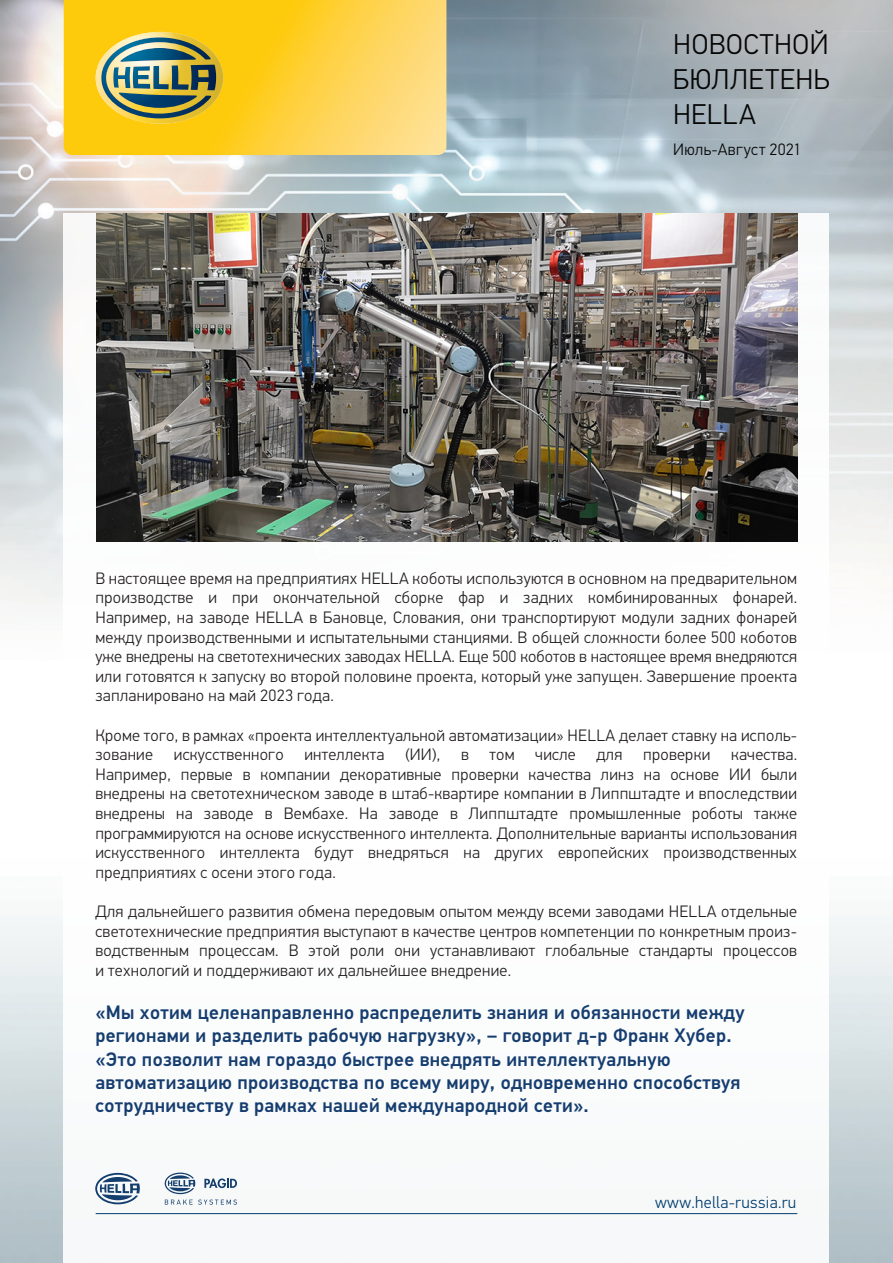
<style>
.page{position:relative;width:893px;height:1263px;background:#fff}
.page>*{position:absolute;margin:0;border:0;box-sizing:border-box;transform-origin:0 0}
.t1{font:300 28.5px/35.2px "Hella DIN Universal";letter-spacing:.015em;color:#050504;text-align:justify}
.t2{font:500 19.5px/23.4px "Hella DIN Universal";letter-spacing:.015em;color:#153d6f}
.t3{font:300 16.5px/19.6px "Hella DIN Universal";letter-spacing:.015em;color:#231f20;text-align:justify}
.t4{font:300 16.5px "Hella DIN Universal";letter-spacing:.02em;color:#003c6e}
.t5{font:300 16.5px "Hella DIN Universal";letter-spacing:.02em;color:#050504}
</style>
<div class="page">
<img style="left:0;top:0;width:893px;height:1263px">
<div style="left:64px;top:213px;width:765px;height:1050px;background:#fff"></div>
<svg style="left:64px;top:0;width:382px;height:155px;background:#fed037"></svg>
<svg style="left:101px;top:37px;width:115px;height:81px"></svg>
<img style="left:96px;top:32px;width:127px;height:92px;border-radius:50%">
<hr style="left:96px;top:1213px;width:701px;height:1px;background:#003c6e">
<svg style="left:165px;top:1172px;width:72px;height:33px"></svg>
<svg style="left:95px;top:1173px;width:45px;height:31px"></svg>
<img style="left:96px;top:213px;width:702px;height:328px">
<h1 class="t1" style="left:673px;top:28px;width:158px">НОВОСТНОЙ БЮЛЛЕТЕНЬ HELLA</h1>
<p class="t5" style="left:673px;top:139px;width:130px">Июль-Август 2021</p>
<p class="t3" style="left:95px;top:569px;width:703px">В настоящее время на предприятиях HELLA коботы используются в основном на предварительном производстве и при окончательной сборке фар и задних комбинированных фонарей.<br>Например, на заводе HELLA в Бановце, Словакия, они транспортируют модули задних фонарей между производственными и испытательными станциями. В общей сложности более 500 коботов уже внедрены на светотехнических заводах HELLA. Еще 500 коботов в настоящее время внедряются или готовятся к запуску во второй половине проекта, который уже запущен. Завершение проекта запланировано на май 2023 года.</p>
<p class="t3" style="left:95px;top:726px;width:703px">Кроме того, в рамках «проекта интеллектуальной автоматизации» HELLA делает ставку на исполь&shy;зование</p>
<p class="t3" style="left:174px;top:746px;width:111px">искусственного</p>
<p class="t3" style="left:304px;top:746px;width:81px">интеллекта</p>
<p class="t3" style="left:405px;top:746px;width:37px">(ИИ),</p>
<p class="t3" style="left:461px;top:746px;width:9px">в</p>
<p class="t3" style="left:490px;top:746px;width:26px">том</p>
<p class="t3" style="left:535px;top:746px;width:42px">числе</p>
<p class="t3" style="left:597px;top:746px;width:27px">для</p>
<p class="t3" style="left:643px;top:746px;width:69px">проверки</p>
<p class="t3" style="left:95px;top:746px;width:703px;text-indent:636px">качества.<br>Например, первые в компании декоративные проверки качества линз на основе ИИ были внедрены на светотехническом заводе в штаб-квартире компании в Липпштадте и впоследствии внедрены на заводе в Вембахе. На заводе в Липпштадте промышленные роботы также программируются на основе искусственного интеллекта. Дополнительные варианты использования искусственного интеллекта будут внедряться на других европейских производственных предприятиях с осени этого года.</p>
<p class="t3" style="left:95px;top:902px;width:703px">Для дальнейшего развития обмена передовым опытом между всеми заводами HELLA отдельные светотехнические предприятия выступают в качестве центров компетенции по конкретным произ&shy;водственным процессам. В этой роли они устанавливают глобальные стандарты процессов и технологий и поддерживают их дальнейшее внедрение.</p>
<p class="t2" style="left:95px;top:1002px;width:651px">«Мы хотим целенаправленно распределить знания и обязанности между регионами и разделить рабочую нагрузку», – говорит д-р Франк Хубер. «Это позволит нам гораздо быстрее внедрять интеллектуальную автоматизацию производства по всему миру, одновременно способствуя сотрудничеству в рамках нашей международной сети».</p>
<p class="t4" style="left:655px;top:1192px;width:143px">www.hella-russia.ru</p>
</div>
